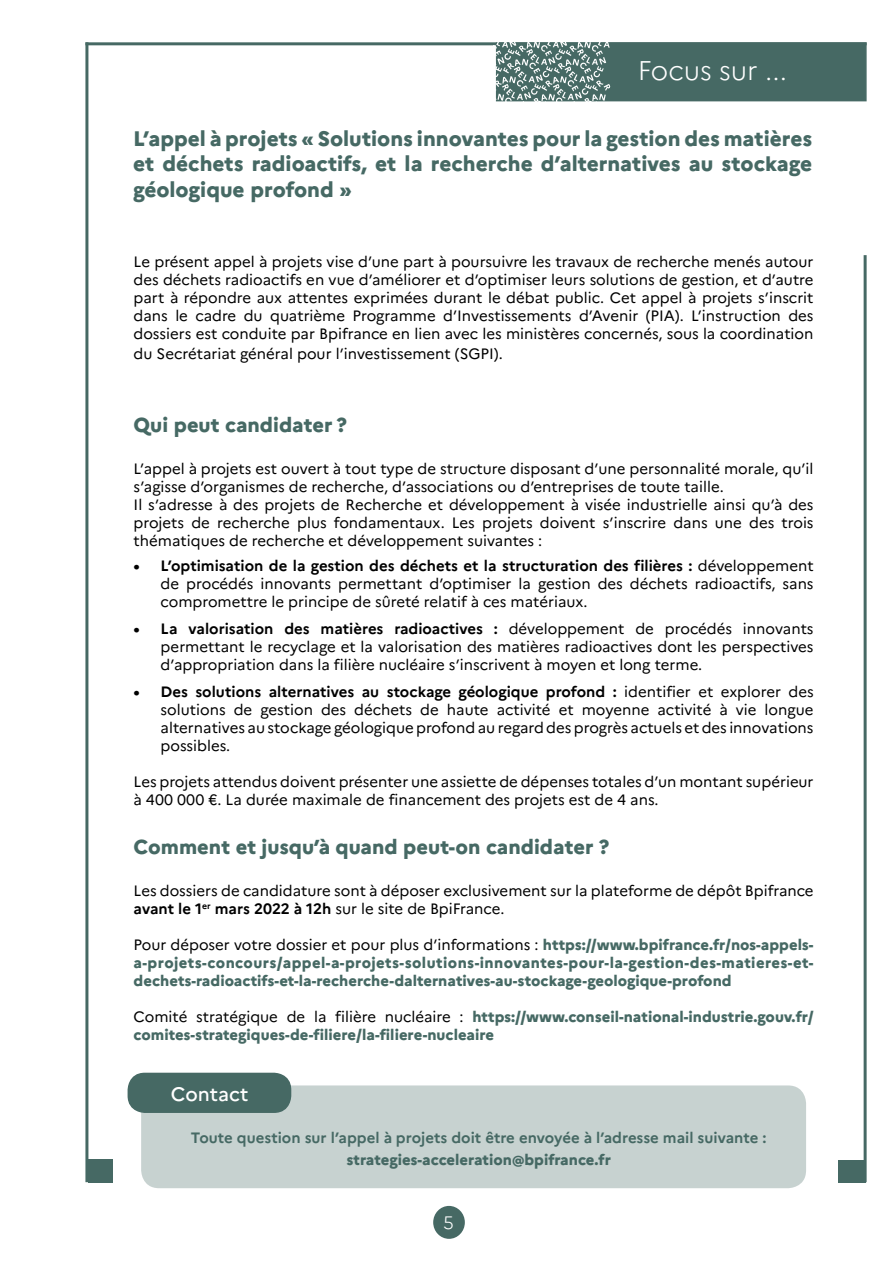
<style>
.page{position:relative;width:893px;height:1263px;background:#fff}
.page>*{position:absolute;margin:0;border:0;box-sizing:border-box;transform-origin:0 0}
.t1{font:300 27px "Marianne";color:#fff}
.t2{font:800 21px/25.2px "Marianne";color:#466964;text-align:justify}
.t3{font:800 20.25px "Marianne";color:#466964}
.t4{font:500 19.5px "Marianne";color:#fff}
.t5{font:300 18px "Marianne";color:#fff}
.t6{font:15px/18px "Marianne";color:#000;text-align:justify}
.t7{font:800 15px/18px "Marianne";color:#466964;text-align:justify}
.t8{font:700 15px "Marianne";color:#466964}
.s1{font-weight:700}
.s2{font-weight:400;color:#000}
</style>
<div class="page">
<div style="left:433px;top:1206px;width:32px;height:33px;background:#466964;border-radius:50%"></div>
<hr style="left:85px;top:42px;width:3px;height:1140px;background:#466964">
<hr style="left:864px;top:255px;width:3px;height:927px;background:#466964">
<hr style="left:85px;top:42px;width:782px;height:3px;background:#466964">
<div style="left:496px;top:42px;width:371px;height:59px;background:#466964;border:2px solid #466964"></div>
<svg style="left:493px;top:42px;width:117px;height:60px"></svg>
<div style="left:141px;top:1085px;width:665px;height:103px;background:#c7d2d0;border-radius:18px"></div>
<div style="left:128px;top:1073px;width:163px;height:39px;background:#466964;border-radius:16px"></div>
<div style="left:128px;top:1073px;width:163px;height:40px;border:2px solid #466964;border-radius:16px"></div>
<div style="left:838px;top:1160px;width:28px;height:22px;background:#466964"></div>
<div style="left:88px;top:1159px;width:24px;height:23px;background:#466964"></div>
<h1 class="t1" style="left:638px;top:54px;width:151px">Focus sur ...</h1>
<h2 class="t2" style="left:133px;top:126px;width:681px">L’appel à projets « Solutions innovantes pour la gestion des matières et déchets radioactifs, et la recherche d’alternatives au stockage géologique profond »</h2>
<p class="t6" style="left:134px;top:252px;width:681px">Le présent appel à projets vise d’une part à poursuivre les travaux de recherche menés autour des déchets radioactifs en vue d’améliorer et d’optimiser leurs solutions de gestion, et d’autre part à répondre aux attentes exprimées durant le débat public. Cet appel à projets s’inscrit dans le cadre du quatrième Programme d’Investissements d’Avenir (PIA). L’instruction des dossiers est conduite par Bpifrance en lien avec les ministères concernés, sous la coordination</p>
<p class="t6" style="left:134px;top:344px;width:371px">du Secrétariat général pour l’investissement (SGPI).</p>
<h3 class="t3" style="left:134px;top:412px;width:215px">Qui peut candidater ?</h3>
<p class="t6" style="left:134px;top:459px;width:681px;text-align:left">L’appel à projets est ouvert à tout type de structure disposant d’une personnalité morale, qu’il s’agisse d’organismes de recherche, d’associations ou d’entreprises de toute taille.<br>Il s’adresse à des projets de Recherche et développement à visée industrielle ainsi qu’à des projets de recherche plus fondamentaux. Les projets doivent s’inscrire dans une des trois thématiques de recherche et développement suivantes :</p>
<p class="t6" style="left:161px;top:557px;width:654px;text-indent:-27px"><span class="s1">• L’optimisation de la gestion des déchets et la structuration des filières :</span> développement de procédés innovants permettant d’optimiser la gestion des déchets radioactifs, sans compromettre le principe de sûreté relatif à ces matériaux.</p>
<p class="t6" style="left:161px;top:620px;width:654px;text-indent:-27px"><span class="s1">• La valorisation des matières radioactives :</span> développement de procédés innovants permettant le recyclage et la valorisation des matières radioactives dont les perspectives d’appropriation dans la filière nucléaire s’inscrivent à moyen et long terme.</p>
<p class="t6" style="left:161px;top:683px;width:654px;text-indent:-27px"><span class="s1">• Des solutions alternatives au stockage géologique profond :</span> identifier et explorer des solutions de gestion des déchets de haute activité et moyenne activité à vie longue alternatives au stockage géologique profond au regard des progrès actuels et des innovations possibles.</p>
<p class="t6" style="left:134px;top:773px;width:681px">Les projets attendus doivent présenter une assiette de dépenses totales d’un montant supérieur à 400 000 €. La durée maximale de financement des projets est de 4 ans.</p>
<h3 class="t3" style="left:134px;top:834px;width:477px">Comment et jusqu’à quand peut-on candidater ?</h3>
<p class="t6" style="left:134px;top:882px;width:681px">Les dossiers de candidature sont à déposer exclusivement sur la plateforme de dépôt Bpifrance <span class="s1">avant le 1</span><sup>er</sup> <span class="s1">mars 2022 à 12h</span> sur le site de BpiFrance.</p>
<p class="t7" style="left:134px;top:936px;width:681px"><span class="s2">Pour déposer votre dossier et pour plus d’informations :</span> https://www.bpifrance.fr/nos-appels&shy;a-projets-concours/appel-a-projets-solutions-innovantes-pour-la-gestion-des-matieres-et&shy;dechets-radioactifs-et-la-recherche-dalternatives-au-stockage-geologique-profond</p>
<p class="t7" style="left:134px;top:1008px;width:681px"><span class="s2">Comité stratégique de la filière nucléaire :</span> https://www.conseil-national-industrie.gouv.fr/ comites-strategiques-de-filiere/la-filiere-nucleaire</p>
<h3 class="t4" style="left:171px;top:1082px;width:79px">Contact</h3>
<p class="t8" style="left:191px;top:1129px;width:577px">Toute question sur l’appel à projets doit être envoyée à l’adresse mail suivante :</p>
<p class="t7" style="left:346px;top:1151px;width:266px">strategies-acceleration@bpifrance.fr</p>
<p class="t5" style="left:443px;top:1211px;width:12px">5</p>
</div>
